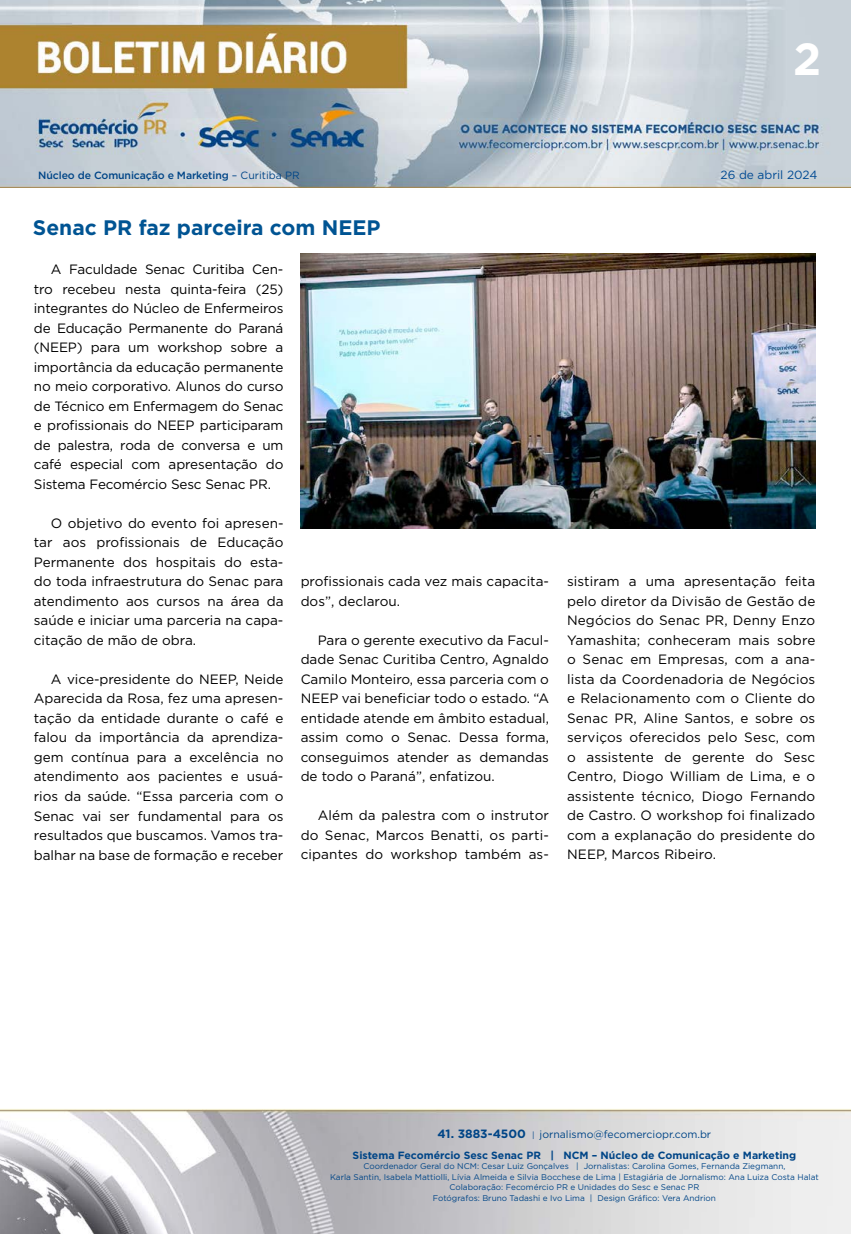
<style>
.page{position:relative;width:851px;height:1234px;background:#fff}
.page>*{position:absolute;margin:0;border:0;box-sizing:border-box;transform-origin:0 0}
.t1{font:700 45px "Gotham";color:#fff}
.t2{font:700 21px "Gotham";color:#005493}
.t3{font:13.5px/19.5px "Gotham";color:#000;text-align:justify}
.t4{font:11.85px "Gotham";color:#004a93}
.t5{font:700 10.5px/21px "Gotham";color:#004587;text-align:center}
.t6{font:500 10.5px "Gotham";letter-spacing:-.01em;color:#004587}
.t7{font:8.25px/10.5px "Gotham";color:#004587;text-align:center}
.s1{font-weight:400}
.s2{font-size:12px}
.s3{font-weight:400;font-size:8.25px}
</style>
<div class="page">
<img style="left:0;top:0;width:850px;height:188px">
<img style="left:0;top:1109px;width:850px;height:124px">
<img style="left:300px;top:253px;width:514px;height:275px">
<h1 class="t1" style="left:793px;top:29px;width:30px">2</h1>
<p class="t6" style="left:38px;top:168px;width:263px">Núcleo de Comunicação e Marketing <span class="s1">– Curitiba PR</span></p>
<p class="t4" style="left:720px;top:167px;width:98px">26 de abril 2024</p>
<h2 class="t2" style="left:33px;top:214px;width:349px">Senac PR faz parceira com NEEP</h2>
<p class="t3" style="left:34px;top:259px;width:251px;text-indent:17px">A Faculdade Senac Curitiba Cen&shy;tro recebeu nesta quinta-feira (25) integrantes do Núcleo de Enfermeiros de Educação Permanente do Paraná (NEEP) para um workshop sobre a importância da educação permanente no meio corporativo. Alunos do curso de Técnico em Enfermagem do Senac e profissionais do NEEP participaram de palestra, roda de conversa e um café especial com apresentação do Sistema Fecomércio Sesc Senac PR.</p>
<p class="t3" style="left:34px;top:513px;width:251px;text-indent:17px">O objetivo do evento foi apresen&shy;tar aos profissionais de Educação Permanente dos hospitais do esta&shy;do toda infraestrutura do Senac para atendimento aos cursos na área da saúde e iniciar uma parceria na capa&shy;citação de mão de obra.</p>
<p class="t3" style="left:34px;top:669px;width:251px;text-indent:17px">A vice-presidente do NEEP, Neide Aparecida da Rosa, fez uma apresen&shy;tação da entidade durante o café e falou da importância da aprendiza&shy;gem contínua para a excelência no atendimento aos pacientes e usuá&shy;rios da saúde. “Essa parceria com o Senac vai ser fundamental para os resultados que buscamos. Vamos tra&shy;balhar na base de formação e receber</p>
<p class="t3" style="left:300px;top:571px;width:250px">profissionais cada vez mais capacita&shy;dos”, declarou.</p>
<p class="t3" style="left:300px;top:630px;width:250px;text-indent:17px">Para o gerente executivo da Facul&shy;dade Senac Curitiba Centro, Agnaldo Camilo Monteiro, essa parceria com o NEEP vai beneficiar todo o estado. “A entidade atende em âmbito estadual, assim como o Senac. Dessa forma, conseguimos atender as demandas de todo o Paraná”, enfatizou.</p>
<p class="t3" style="left:300px;top:805px;width:250px;text-indent:17px">Além da palestra com o instrutor do Senac, Marcos Benatti, os parti&shy;cipantes do workshop também as-</p>
<p class="t3" style="left:567px;top:571px;width:250px">sistiram a uma apresentação feita pelo diretor da Divisão de Gestão de Negócios do Senac PR, Denny Enzo Yamashita; conheceram mais sobre o Senac em Empresas, com a ana&shy;lista da Coordenadoria de Negócios e Relacionamento com o Cliente do Senac PR, Aline Santos, e sobre os serviços oferecidos pelo Sesc, com o assistente de gerente do Sesc Centro, Diogo William de Lima, e o assistente técnico, Diogo Fernando de Castro. O workshop foi finalizado com a explanação do presidente do NEEP, Marcos Ribeiro.</p>
<p class="t5" style="left:352px;top:1122px;width:445px"><span class="s2">41. 3883-4500</span> <span class="s3">|</span> <span class="s1">jornalismo@fecomerciopr.com.br<br></span>Sistema Fecomércio Sesc Senac PR | NCM – Núcleo de Comunicação e Marketing</p>
<p class="t7" style="left:330px;top:1160px;width:490px">Coordenador Geral do NCM: Cesar Luiz Gonçalves | Jornalistas: Carolina Gomes, Fernanda Ziegmann,<br>Karla Santin, Isabela Mattiolli, Lívia Almeida e Silvia Bocchese de Lima | Estagiária de Jornalismo: Ana Luiza Costa Halat Colaboração: Fecomércio PR e Unidades do Sesc e Senac PR<br>Fotógrafos: Bruno Tadashi e Ivo Lima | Design Gráfico: Vera Andrion</p>
</div>
